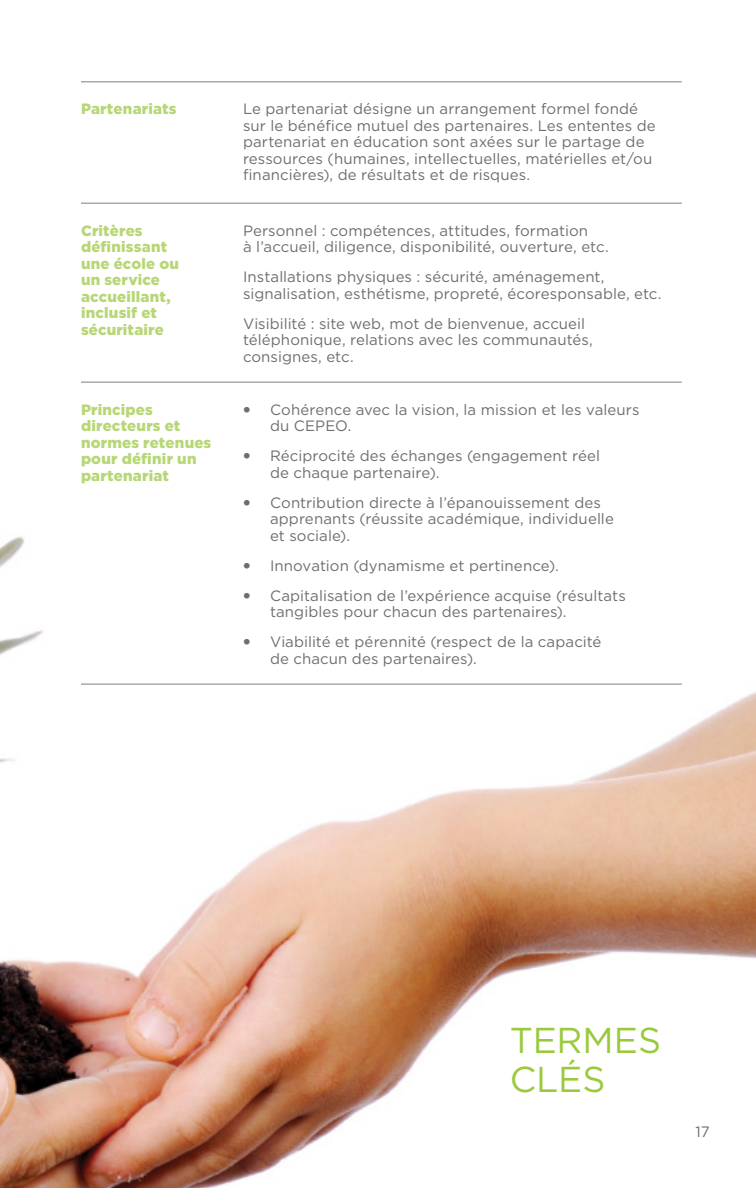
<style>
.page{position:relative;width:756px;height:1188px;background:#fff}
.page>*{position:absolute;margin:0;border:0;box-sizing:border-box;transform-origin:0 0}
.t1{font:36px/39px "Gotham HTF";color:#9aca3c}
.t2{font:15px/16.5px "Gotham HTF";letter-spacing:.005em;color:#6d6e71}
.t3{font:900 15px/16.5px "Gotham HTF";letter-spacing:.015em;color:#b7d776}
.s1{font-weight:900}
</style>
<div class="page">
<img style="left:0;top:536px;width:756px;height:652px">
<hr style="left:81px;top:81px;width:162px;height:1px;background:#a7a9ac">
<hr style="left:243px;top:81px;width:439px;height:1px;background:#a7a9ac">
<hr style="left:81px;top:202px;width:162px;height:2px;background:#a7a9ac">
<hr style="left:243px;top:202px;width:439px;height:2px;background:#a7a9ac">
<hr style="left:81px;top:381px;width:162px;height:2px;background:#a7a9ac">
<hr style="left:243px;top:381px;width:439px;height:2px;background:#a7a9ac">
<hr style="left:81px;top:683px;width:162px;height:2px;background:#a7a9ac">
<hr style="left:243px;top:683px;width:439px;height:2px;background:#a7a9ac">
<p class="t3" style="left:81px;top:100px;width:97px">Partenariats</p>
<p class="t2" style="left:243px;top:101px;width:414px">Le partenariat désigne un arrangement formel fondé sur le bénéfice mutuel des partenaires. Les ententes de partenariat en éducation sont axées sur le partage de ressources (humaines, intellectuelles, matérielles et/ou financières), de résultats et de risques.</p>
<p class="t3" style="left:81px;top:222px;width:99px">Critères définissant une école ou un service accueillant, inclusif et sécuritaire</p>
<p class="t2" style="left:243px;top:222px;width:367px">Personnel : compétences, attitudes, formation<br>à l’accueil, diligence, disponibilité, ouverture, etc.</p>
<p class="t2" style="left:243px;top:269px;width:420px">Installations physiques : sécurité, aménagement, signalisation, esthétisme, propreté, écoresponsable, etc.</p>
<p class="t2" style="left:243px;top:315px;width:351px">Visibilité : site web, mot de bienvenue, accueil téléphonique, relations avec les communautés, consignes, etc.</p>
<p class="t3" style="left:81px;top:401px;width:132px">Principes directeurs et normes retenues pour définir un partenariat</p>
<p class="t2" style="left:270px;top:401px;width:371px;text-indent:-27px"><span class="s1">•</span> Cohérence avec la vision, la mission et les valeurs du CEPEO.</p>
<p class="t2" style="left:270px;top:448px;width:332px;text-indent:-27px"><span class="s1">•</span> Réciprocité des échanges (engagement réel de chaque partenaire).</p>
<p class="t2" style="left:270px;top:494px;width:345px;text-indent:-27px"><span class="s1">•</span> Contribution directe à l’épanouissement des apprenants (réussite académique, individuelle et sociale).</p>
<p class="t2" style="left:243px;top:557px;width:317px"><span class="s1">•</span> Innovation (dynamisme et pertinence).</p>
<p class="t2" style="left:270px;top:587px;width:357px;text-indent:-27px"><span class="s1">•</span> Capitalisation de l’expérience acquise (résultats tangibles pour chacun des partenaires).</p>
<p class="t2" style="left:270px;top:634px;width:333px;text-indent:-27px"><span class="s1">•</span> Viabilité et pérennité (respect de la capacité de chacun des partenaires).</p>
<h1 class="t1" style="left:510px;top:1020px;width:153px">TERMES<br>CLÉS</h1>
<p class="t2" style="left:696px;top:1123px;width:16px">17</p>
</div>
